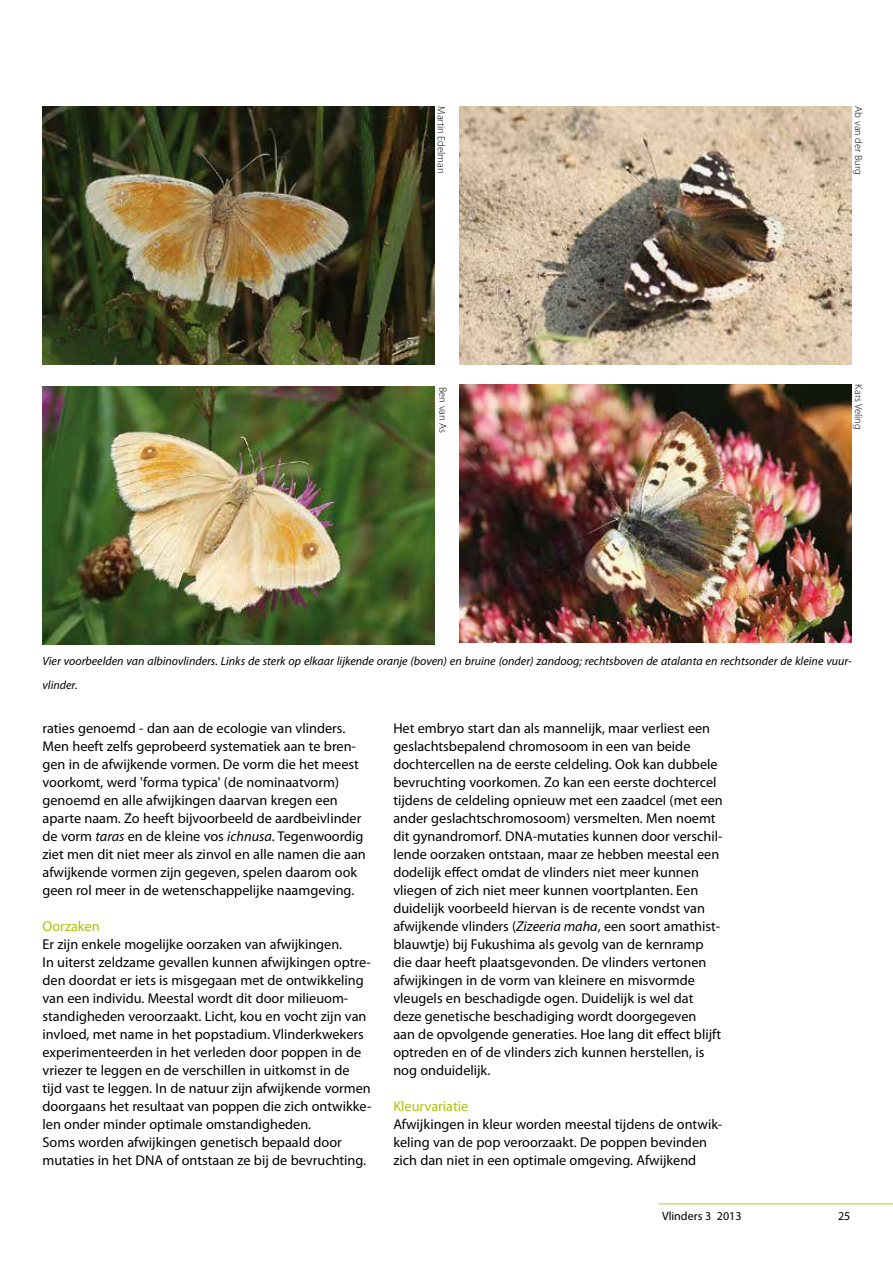
<style>
.page{position:relative;width:893px;height:1263px;background:#fff}
.page>*{position:absolute;margin:0;border:0;box-sizing:border-box;transform-origin:0 0}
.t1{font:14.25px/18px "Myriad Pro";color:#000}
.t2{font:14.25px "Myriad Pro";color:#abc100}
.t3{font:italic 12px/24px "Myriad Pro";color:#000}
.t4{font:12px "Myriad Pro";color:#000}
.t5{font:300 10.5px "Myriad Pro";color:#000}
.s1{font-style:italic}
</style>
<div class="page">
<hr style="left:659px;top:1203px;width:234px;height:1px;background:#c9d200">
<img style="left:43px;top:106px;width:392px;height:258px">
<img style="left:43px;top:386px;width:392px;height:258px">
<img style="left:460px;top:106px;width:392px;height:258px">
<img style="left:460px;top:384px;width:392px;height:258px">
<p class="t5" style="left:447px;top:106px;width:68px;rotate:90deg">Martin Edelman</p>
<p class="t5" style="left:864px;top:106px;width:70px;rotate:90deg">Ab van der Burg</p>
<p class="t5" style="left:449px;top:387px;width:48px;rotate:90deg">Ben van As</p>
<p class="t5" style="left:864px;top:384px;width:47px;rotate:90deg">Kars Veling</p>
<p class="t3" style="left:43px;top:649px;width:811px">Vier voorbeelden van albinovlinders. Links de sterk op elkaar lijkende oranje (boven) en bruine (onder) zandoog; rechtsboven de atalanta en rechtsonder de kleine vuur&shy;vlinder.</p>
<p class="t1" style="left:393px;top:719px;width:331px">Het embryo start dan als mannelijk, maar verliest een geslachtsbepalend chromosoom in een van beide dochtercellen na de eerste celdeling. Ook kan dubbele bevruchting voorkomen. Zo kan een eerste dochtercel tijdens de celdeling opnieuw met een zaadcel (met een ander geslachtschromosoom) versmelten. Men noemt dit gynandromorf. DNA-mutaties kunnen door verschil&shy;lende oorzaken ontstaan, maar ze hebben meestal een dodelijk effect omdat de vlinders niet meer kunnen vliegen of zich niet meer kunnen voortplanten. Een duidelijk voorbeeld hiervan is de recente vondst van afwijkende vlinders (<span class="s1">Zizeeria maha</span>, een soort amathist&shy;blauwtje) bij Fukushima als gevolg van de kernramp die daar heeft plaatsgevonden. De vlinders vertonen afwijkingen in de vorm van kleinere en misvormde vleugels en beschadigde ogen. Duidelijk is wel dat deze genetische beschadiging wordt doorgegeven<br>aan de opvolgende generaties. Hoe lang dit effect blijft optreden en of de vlinders zich kunnen herstellen, is nog onduidelijk.</p>
<p class="t2" style="left:393px;top:1097px;width:76px">Kleurvariatie</p>
<p class="t1" style="left:393px;top:1115px;width:330px">Afwijkingen in kleur worden meestal tijdens de ontwik&shy;keling van de pop veroorzaakt. De poppen bevinden zich dan niet in een optimale omgeving. Afwijkend</p>
<p class="t1" style="left:43px;top:719px;width:325px">raties genoemd - dan aan de ecologie van vlinders.<br>Men heeft zelfs geprobeerd systematiek aan te bren&shy;gen in de afwijkende vormen. De vorm die het meest voorkomt, werd 'forma typica' (de nominaatvorm) genoemd en alle afwijkingen daarvan kregen een aparte naam. Zo heeft bijvoorbeeld de aardbeivlinder de vorm <span class="s1">taras</span> en de kleine vos <span class="s1">ichnusa</span>. Tegenwoordig ziet men dit niet meer als zinvol en alle namen die aan afwijkende vormen zijn gegeven, spelen daarom ook geen rol meer in de wetenschappelijke naamgeving.</p>
<p class="t2" style="left:43px;top:917px;width:59px">Oorzaken</p>
<p class="t1" style="left:43px;top:935px;width:331px">Er zijn enkele mogelijke oorzaken van afwijkingen.<br>In uiterst zeldzame gevallen kunnen afwijkingen optre&shy;den doordat er iets is misgegaan met de ontwikkeling van een individu. Meestal wordt dit door milieuom&shy;standigheden veroorzaakt. Licht, kou en vocht zijn van invloed, met name in het popstadium. Vlinderkwekers experimenteerden in het verleden door poppen in de vriezer te leggen en de verschillen in uitkomst in de tijd vast te leggen. In de natuur zijn afwijkende vormen doorgaans het resultaat van poppen die zich ontwikke&shy;len onder minder optimale omstandigheden.<br>Soms worden afwijkingen genetisch bepaald door mutaties in het DNA of ontstaan ze bij de bevruchting.</p>
<p class="t4" style="left:662px;top:1209px;width:81px">Vlinders 3 2013</p>
<p class="t4" style="left:838px;top:1209px;width:14px">25</p>
</div>
